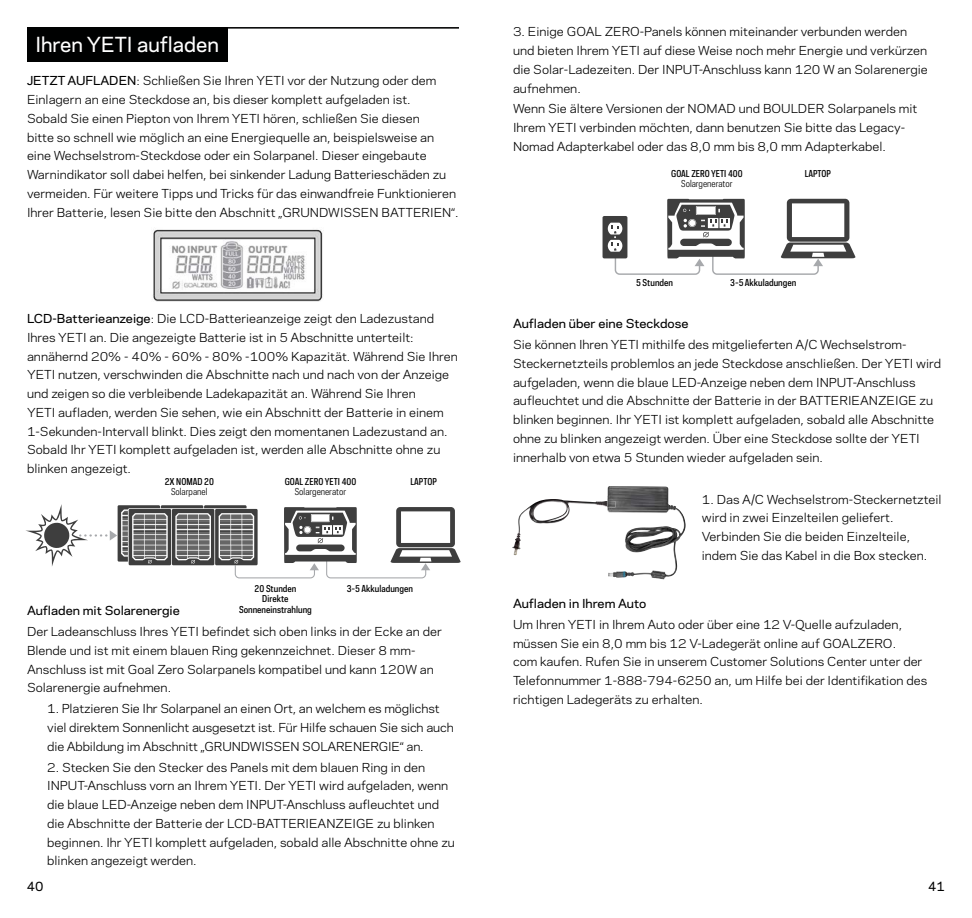
<style>
.page{position:relative;width:972px;height:918px;background:#fff}
.page>*{position:absolute;margin:0;border:0;box-sizing:border-box;transform-origin:0 0}
.t1{font:500 19.5px "Galaxie Polaris";color:#fff}
.t2{font:500 12px "Galaxie Polaris";color:#000101}
.t3{font:11.7px/18.8px "Galaxie Polaris";color:#000;scale:1.05 1}
.t4{font:11.7px/18.8px "Galaxie Polaris";color:#000101;scale:1.05 1}
.t5{font:500 11.7px "Galaxie Polaris";color:#000;scale:1.05 1}
.t6{font:500 9px/10.4px "Galaxie Polaris Condensed";color:#000;text-align:center;scale:1.05 1}
.t7{font:9px "Galaxie Polaris Condensed";color:#000;scale:1.05 1}
.s1{font-weight:500}
</style>
<div class="page">
<div style="left:27px;top:27px;width:200px;height:35px;background:#000101"></div>
<svg style="left:26px;top:504px;width:435px;height:75px"></svg>
<img style="left:153px;top:229px;width:170px;height:72px">
<img style="left:512px;top:499px;width:37px;height:56px">
<img style="left:607px;top:486px;width:77px;height:66px">
<svg style="left:607px;top:501px;width:9px;height:7px"></svg>
<hr style="left:27px;top:27px;width:432px;height:1px;background:#000101">
<svg style="left:603px;top:199px;width:253px;height:76px"></svg>
<h1 class="t1" style="left:35px;top:30px;width:185px">Ihren YETI aufladen</h1>
<p class="t3" style="left:513px;top:22px;width:397px">3. Einige GOAL ZERO-Panels können miteinander verbunden werden und bieten Ihrem YETI auf diese Weise noch mehr Energie und verkürzen die Solar-Ladezeiten. Der INPUT-Anschluss kann 120 W an Solarenergie aufnehmen.</p>
<p class="t3" style="left:513px;top:99px;width:387px">Wenn Sie ältere Versionen der NOMAD und BOULDER Solarpanels mit<br>Ihrem YETI verbinden möchten, dann benutzen Sie bitte das Legacy-<br>Nomad Adapterkabel oder das 8,0 mm bis 8,0 mm Adapterkabel.</p>
<p class="t3" style="left:27px;top:71px;width:413px"><span class="s1">JETZT AUFLADEN</span>: Schließen Sie Ihren YETI vor der Nutzung oder dem Einlagern an eine Steckdose an, bis dieser komplett aufgeladen ist.<br>Sobald Sie einen Piepton von Ihrem YETI hören, schließen Sie diesen<br>bitte so schnell wie möglich an eine Energiequelle an, beispielsweise an eine Wechselstrom-Steckdose oder ein Solarpanel. Dieser eingebaute Warnindikator soll dabei helfen, bei sinkender Ladung Batterieschäden zu vermeiden. Für weitere Tipps und Tricks für das einwandfreie Funktionieren Ihrer Batterie, lesen Sie bitte den Abschnitt „GRUNDWISSEN BATTERIEN“.</p>
<p class="t6" style="left:671px;top:168px;width:70px">GOAL ZERO YETI 400</p>
<p class="t7" style="left:681px;top:178px;width:51px">Solargenerator</p>
<p class="t6" style="left:805px;top:168px;width:27px">LAPTOP</p>
<p class="t3" style="left:27px;top:309px;width:412px"><span class="s1">LCD-Batterieanzeige</span>: Die LCD-Batterieanzeige zeigt den Ladezustand Ihres YETI an. Die angezeigte Batterie ist in 5 Abschnitte unterteilt: annähernd 20% - 40% - 60% - 80% -100% Kapazität. Während Sie Ihren YETI nutzen, verschwinden die Abschnitte nach und nach von der Anzeige und zeigen so die verbleibende Ladekapazität an. Während Sie Ihren<br>YETI aufladen, werden Sie sehen, wie ein Abschnitt der Batterie in einem 1-Sekunden-Intervall blinkt. Dies zeigt den momentanen Ladezustand an.<br>Sobald Ihr YETI komplett aufgeladen ist, werden alle Abschnitte ohne zu blinken angezeigt.</p>
<p class="t6" style="left:165px;top:476px;width:48px">2X NOMAD 20</p>
<p class="t7" style="left:171px;top:486px;width:36px">Solarpanel</p>
<p class="t6" style="left:285px;top:476px;width:70px">GOAL ZERO YETI 400</p>
<p class="t7" style="left:295px;top:486px;width:51px">Solargenerator</p>
<p class="t6" style="left:411px;top:476px;width:27px">LAPTOP</p>
<p class="t6" style="left:255px;top:583px;width:41px">20 Stunden</p>
<p class="t6" style="left:347px;top:583px;width:65px">3-5 Akkuladungen</p>
<p class="t6" style="left:239px;top:594px;width:71px">Direkte<br>Sonneneinstrahlung</p>
<p class="t5" style="left:27px;top:602px;width:147px">Aufladen mit Solarenergie</p>
<p class="t3" style="left:27px;top:622px;width:397px">Der Ladeanschluss Ihres YETI befindet sich oben links in der Ecke an der Blende und ist mit einem blauen Ring gekennzeichnet. Dieser 8 mm-Anschluss ist mit Goal Zero Solarpanels kompatibel und kann 120W an Solarenergie aufnehmen.</p>
<p class="t3" style="left:47px;top:699px;width:389px">1. Platzieren Sie Ihr Solarpanel an einen Ort, an welchem es möglichst viel direktem Sonnenlicht ausgesetzt ist. Für Hilfe schauen Sie sich auch die Abbildung im Abschnitt „GRUNDWISSEN SOLARENERGIE“ an.</p>
<p class="t3" style="left:47px;top:757px;width:390px">2. Stecken Sie den Stecker des Panels mit dem blauen Ring in den INPUT-Anschluss vorn an Ihrem YETI. Der YETI wird aufgeladen, wenn die blaue LED-Anzeige neben dem INPUT-Anschluss aufleuchtet und die Abschnitte der Batterie der LCD-BATTERIEANZEIGE zu blinken beginnen. Ihr YETI komplett aufgeladen, sobald alle Abschnitte ohne zu blinken angezeigt werden.</p>
<p class="t6" style="left:636px;top:277px;width:37px">5 Stunden</p>
<p class="t6" style="left:730px;top:277px;width:64px">3-5 Akkuladungen</p>
<p class="t5" style="left:513px;top:315px;width:169px">Aufladen über eine Steckdose</p>
<p class="t3" style="left:513px;top:335px;width:409px">Sie können Ihren YETI mithilfe des mitgelieferten A/C Wechselstrom-Steckernetzteils problemlos an jede Steckdose anschließen. Der YETI wird aufgeladen, wenn die blaue LED-Anzeige neben dem INPUT-Anschluss aufleuchtet und die Abschnitte der Batterie in der BATTERIEANZEIGE zu blinken beginnen. Ihr YETI ist komplett aufgeladen, sobald alle Abschnitte ohne zu blinken angezeigt werden. Über eine Steckdose sollte der YETI innerhalb von etwa 5 Stunden wieder aufgeladen sein.</p>
<p class="t4" style="left:702px;top:489px;width:230px">1. Das A/C Wechselstrom-Steckernetzteil wird in zwei Einzelteilen geliefert.<br>Verbinden Sie die beiden Einzelteile, indem Sie das Kabel in die Box stecken.</p>
<p class="t5" style="left:513px;top:595px;width:129px">Aufladen in Ihrem Auto</p>
<p class="t3" style="left:513px;top:614px;width:396px">Um Ihren YETI in Ihrem Auto oder über eine 12 V-Quelle aufzuladen, müssen Sie ein 8,0 mm bis 12 V-Ladegerät online auf GOALZERO.<br>com kaufen. Rufen Sie in unserem Customer Solutions Center unter der Telefonnummer 1-888-794-6250 an, um Hilfe bei der Identifikation des richtigen Ladegeräts zu erhalten.</p>
<p class="t2" style="left:27px;top:877px;width:18px">40</p>
<p class="t2" style="left:928px;top:877px;width:18px">41</p>
</div>
